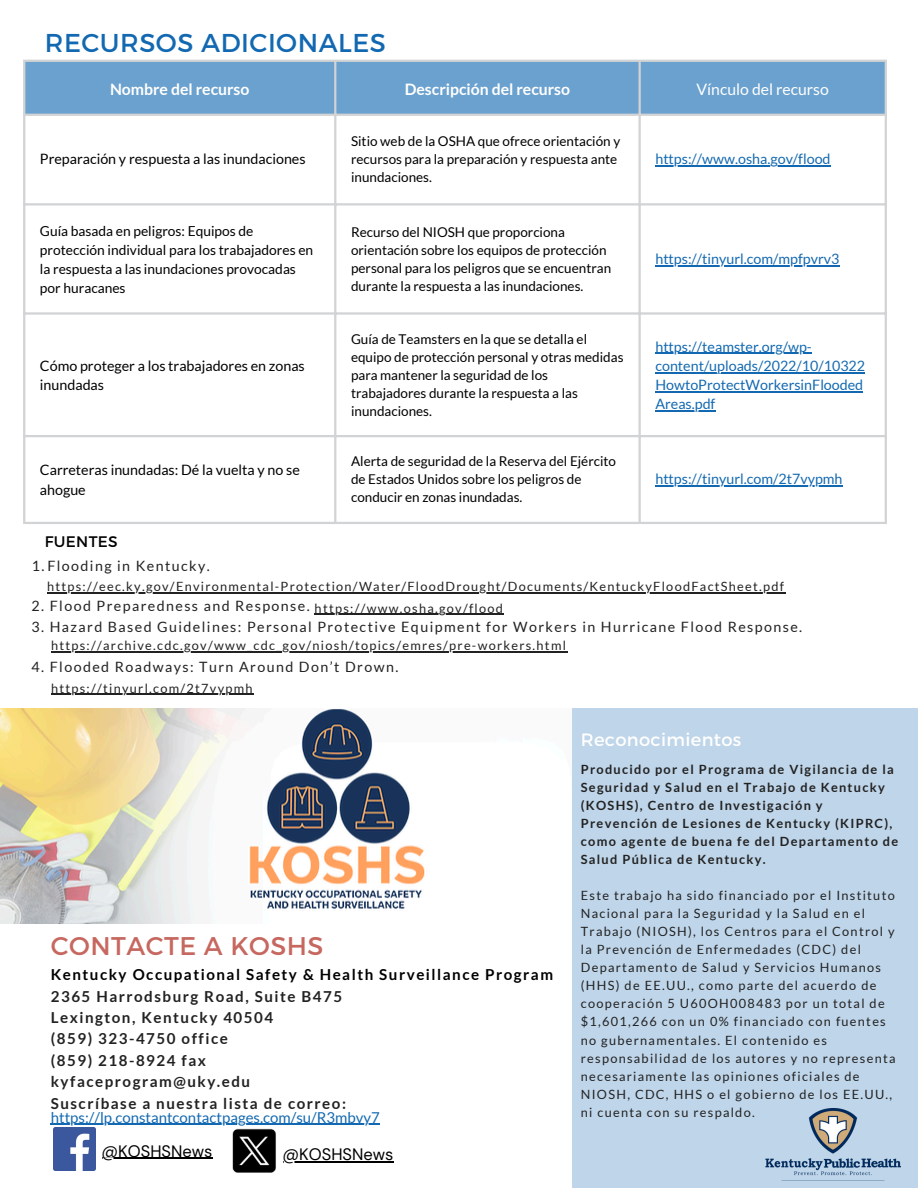
<style>
.page{position:relative;width:918px;height:1188px;background:#fff}
.page>*{position:absolute;margin:0;border:0;box-sizing:border-box;transform-origin:0 0}
.t1{font:25.8px "Montserrat";letter-spacing:.02em;color:#1369b1}
.t2{font:25.65px "Montserrat";letter-spacing:.02em;color:#c6685f}
.t3{font:17.85px "Montserrat";letter-spacing:.02em;color:#fff}
.t4{font:16.5px "DM Sans";color:#000}
.t5{font:700 15.75px "Lato";color:#fff}
.t6{font:15.75px "Lato";color:#fff}
.t7{font:15.3px "Montserrat";letter-spacing:.02em;color:#000}
.t8{font:700 15.15px/21.3px "Lato";letter-spacing:.1em;color:#222}
.t9{font:15px "Lato";color:#1369b1}
.t10{font:14.25px "Lato";letter-spacing:.1em;color:#222}
.t11{font:14.25px/19.2px "Lato";color:#1369b1}
.t12{font:14.25px/19.2px "Lato";color:#000}
.t13{font:13.8px/19.2px "Lato";color:#000}
.t14{font:13.5px/18px "Lato";color:#000}
.t15{font:12.75px/18px "Lato";letter-spacing:.1em;color:#222}
.t16{font:700 12.75px/18px "Lato";letter-spacing:.1em;color:#222}
.s1{color:#000}
</style>
<div class="page">
<img style="left:0;top:708px;width:573px;height:216px">
<div style="left:573px;top:708px;width:345px;height:480px;background:#bfd5e9"></div>
<div style="left:25px;top:62px;width:860px;height:52px;background:#6ba1ce"></div>
<hr style="left:655px;top:165px;width:176px;height:2px;background:#1369b1">
<hr style="left:655px;top:265px;width:184px;height:1px;background:#1369b1">
<hr style="left:655px;top:353px;width:157px;height:1px;background:#1369b1">
<hr style="left:655px;top:372px;width:210px;height:1px;background:#1369b1">
<hr style="left:655px;top:391px;width:208px;height:1px;background:#1369b1">
<hr style="left:655px;top:410px;width:60px;height:1px;background:#1369b1">
<hr style="left:655px;top:486px;width:188px;height:1px;background:#1369b1">
<hr style="left:23px;top:62px;width:2px;height:460px;background:#d1d3d4">
<hr style="left:334px;top:62px;width:2px;height:460px;background:#d1d3d4">
<hr style="left:639px;top:62px;width:2px;height:460px;background:#d1d3d4">
<hr style="left:885px;top:62px;width:2px;height:460px;background:#d1d3d4">
<hr style="left:23px;top:60px;width:864px;height:2px;background:#d1d3d4">
<hr style="left:23px;top:114px;width:864px;height:2px;background:#d1d3d4">
<hr style="left:23px;top:203px;width:864px;height:2px;background:#d1d3d4">
<hr style="left:23px;top:312px;width:864px;height:3px;background:#d1d3d4">
<hr style="left:23px;top:435px;width:864px;height:2px;background:#d1d3d4">
<hr style="left:23px;top:522px;width:864px;height:2px;background:#d1d3d4">
<img style="left:53px;top:1128px;width:43px;height:42px">
<img style="left:213px;top:1123px;width:83px;height:50px">
<img style="left:765px;top:1108px;width:135px;height:68px">
<hr style="left:102px;top:1158px;width:111px;height:1px;background:#000">
<hr style="left:283px;top:1161px;width:111px;height:1px;background:#000">
<hr style="left:51px;top:1124px;width:329px;height:1px;background:#1369b1">
<hr style="left:47px;top:592px;width:739px;height:1px;background:#222">
<hr style="left:315px;top:614px;width:189px;height:1px;background:#222">
<hr style="left:51px;top:694px;width:203px;height:1px;background:#222">
<hr style="left:51px;top:651px;width:516px;height:1px;background:#222">
<h5 class="t1" style="left:45px;top:26px;width:343px">RECURSOS ADICIONALES</h5>
<h1 class="t5" style="left:110px;top:79px;width:141px">Nombre del recurso</h1>
<p class="t5" style="left:405px;top:79px;width:167px">Descripción del recurso</p>
<p class="t6" style="left:697px;top:79px;width:134px">Vínculo del recurso</p>
<p class="t12" style="left:40px;top:149px;width:267px">Preparación y respuesta a las inundaciones</p>
<p class="t14" style="left:351px;top:132px;width:271px">Sitio web de la OSHA que ofrece orientación y recursos para la preparación y respuesta ante inundaciones.</p>
<p class="t13" style="left:40px;top:221px;width:275px">Guía basada en peligros: Equipos de protección individual para los trabajadores en la respuesta a las inundaciones provocadas por huracanes</p>
<p class="t14" style="left:351px;top:223px;width:262px">Recurso del NIOSH que proporciona orientación sobre los equipos de protección personal para los peligros que se encuentran durante la respuesta a las inundaciones.</p>
<p class="t11" style="left:655px;top:149px;width:177px">https://www.osha.gov/flood</p>
<p class="t11" style="left:655px;top:249px;width:186px">https://tinyurl.com/mpfpvrv3</p>
<p class="t12" style="left:40px;top:356px;width:266px">Cómo proteger a los trabajadores en zonas inundadas</p>
<p class="t14" style="left:351px;top:330px;width:274px">Guía de Teamsters en la que se detalla el equipo de protección personal y otras medidas para mantener la seguridad de los trabajadores durante la respuesta a las inundaciones.</p>
<p class="t11" style="left:655px;top:337px;width:158px">https://teamster.org/wp-</p>
<p class="t11" style="left:655px;top:356px;width:211px">content/uploads/2022/10/10322<br>HowtoProtectWorkersinFlooded</p>
<p class="t11" style="left:655px;top:394px;width:62px">Areas.pdf</p>
<p class="t12" style="left:40px;top:460px;width:261px">Carreteras inundadas: Dé la vuelta y no se ahogue</p>
<p class="t14" style="left:351px;top:452px;width:267px">Alerta de seguridad de la Reserva del Ejército de Estados Unidos sobre los peligros de conducir en zonas inundadas.</p>
<h3 class="t11" style="left:655px;top:469px;width:189px">https://tinyurl.com/2t7vypmh</h3>
<h2 class="t7" style="left:45px;top:532px;width:74px">FUENTES</h2>
<h6 class="t10" style="left:32px;top:557px;width:180px">1.Flooding in Kentucky.</h6>
<p class="t10" style="left:31px;top:597px;width:280px">2. Flood Preparedness and Response.</p>
<p class="t10" style="left:31px;top:618px;width:772px">3. Hazard Based Guidelines: Personal Protective Equipment for Workers in Hurricane Flood Response.</p>
<p class="t10" style="left:31px;top:658px;width:369px">4. Flooded Roadways: Turn Around Don’t Drown.</p>
<h1 class="t15" style="left:47px;top:577px;width:739px">https://eec.ky.gov/Environmental-Protection/Water/FloodDrought/Documents/KentuckyFloodFactSheet.pdf</h1>
<h4 class="t15" style="left:315px;top:599px;width:190px">https://www.osha.gov/flood</h4>
<p class="t15" style="left:51px;top:636px;width:516px">https://archive.cdc.gov/www_cdc_gov/niosh/topics/emres/pre-workers.html</p>
<h5 class="t15" style="left:51px;top:679px;width:203px">https://tinyurl.com/2t7vypmh</h5>
<p class="t2" style="left:51px;top:929px;width:274px">CONTACTE A KOSHS</p>
<h5 class="t8" style="left:51px;top:964px;width:504px"><span class="s1">Kentucky Occupational Safety &amp; Health Surveillance Program<br></span>2365 Harrodsburg Road, Suite B475<br>Lexington, Kentucky 40504<br>(859) 323-4750 office<br>(859) 218-8924 fax<br>kyfaceprogram@uky.edu<br>Suscríbase a nuestra lista de correo:</h5>
<p class="t9" style="left:51px;top:1108px;width:331px">https://lp.constantcontactpages.com/su/R3mbvy7</p>
<p class="t4" style="left:102px;top:1140px;width:112px">@KOSHSNews</p>
<p class="t4" style="left:283px;top:1144px;width:112px">@KOSHSNews</p>
<p class="t3" style="left:581px;top:728px;width:162px">Reconocimientos</p>
<p class="t16" style="left:581px;top:760px;width:319px">Producido por el Programa de Vigilancia de la Seguridad y Salud en el Trabajo de Kentucky (KOSHS), Centro de Investigación y Prevención de Lesiones de Kentucky (KIPRC), como agente de buena fe del Departamento de Salud Pública de Kentucky.</p>
<p class="t15" style="left:581px;top:886px;width:316px">Este trabajo ha sido financiado por el Instituto Nacional para la Seguridad y la Salud en el Trabajo (NIOSH), los Centros para el Control y la Prevención de Enfermedades (CDC) del Departamento de Salud y Servicios Humanos (HHS) de EE.UU., como parte del acuerdo de cooperación 5 U60OH008483 por un total de $1,601,266 con un 0% financiado con fuentes no gubernamentales. El contenido es responsabilidad de los autores y no representa necesariamente las opiniones oficiales de NIOSH, CDC, HHS o el gobierno de los EE.UU., ni cuenta con su respaldo.</p>
</div>
